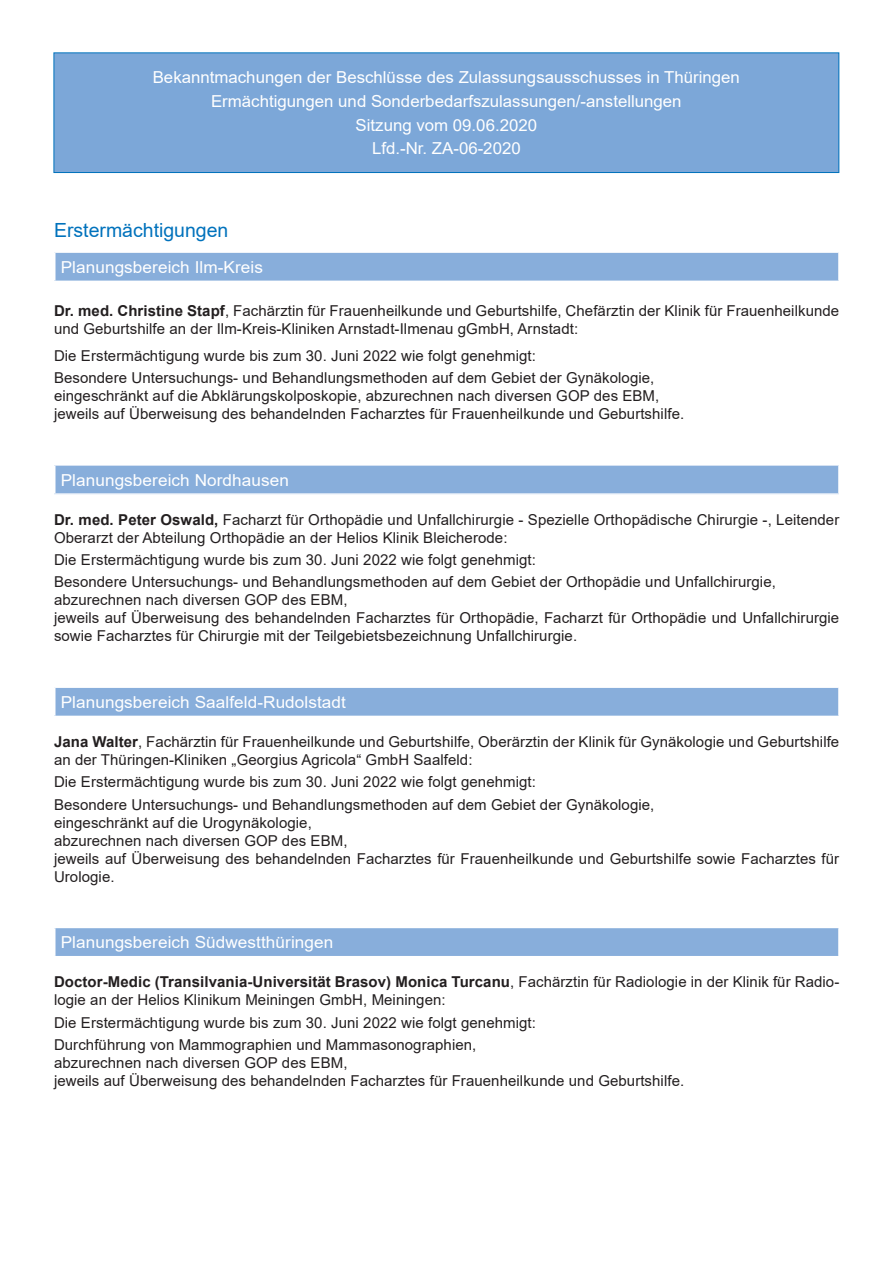
<style>
.page{position:relative;width:893px;height:1263px;background:#fff}
.page>*{position:absolute;margin:0;border:0;box-sizing:border-box;transform-origin:0 0}
.t1{font:19.5px "Arial";color:#0072bc}
.t2{font:16.5px/23.7px "Arial";color:#fff;text-align:center}
.t3{font:16.5px "Arial";color:#fff;scale:1.04 1}
.t4{font:15px/18px "Arial";letter-spacing:.005em;color:#231f20}
.s1{font-weight:700}
</style>
<div class="page">
<div style="left:54px;top:53px;width:785px;height:120px;background:#7ca7d8"></div>
<div style="left:54px;top:52px;width:785px;height:121px;border:1px solid #0072bc"></div>
<div style="left:55px;top:252px;width:784px;height:29px;background:#88aedb"></div>
<hr style="left:54px;top:251px;width:786px;height:2px;background:#fff">
<hr style="left:54px;top:253px;width:2px;height:28px;background:#fff">
<hr style="left:838px;top:253px;width:2px;height:28px;background:#fff">
<div style="left:55px;top:465px;width:784px;height:29px;background:#88aedb"></div>
<hr style="left:54px;top:464px;width:786px;height:2px;background:#fff">
<hr style="left:54px;top:466px;width:2px;height:27px;background:#fff">
<hr style="left:838px;top:466px;width:2px;height:27px;background:#fff">
<hr style="left:54px;top:493px;width:786px;height:2px;background:#fff">
<div style="left:55px;top:687px;width:784px;height:29px;background:#88aedb"></div>
<hr style="left:54px;top:686px;width:786px;height:2px;background:#fff">
<hr style="left:54px;top:688px;width:2px;height:28px;background:#fff">
<hr style="left:838px;top:688px;width:2px;height:28px;background:#fff">
<div style="left:55px;top:927px;width:784px;height:30px;background:#88aedb"></div>
<hr style="left:54px;top:927px;width:786px;height:1px;background:#fff">
<hr style="left:54px;top:928px;width:2px;height:28px;background:#fff">
<hr style="left:838px;top:928px;width:2px;height:28px;background:#fff">
<hr style="left:54px;top:956px;width:786px;height:1px;background:#fff">
<p class="t2" style="left:153px;top:65px;width:589px">Bekanntmachungen der Beschlüsse des Zulassungsausschusses in Thüringen Ermächtigungen und Sonderbedarfszulassungen/-anstellungen<br>Sitzung vom 09.06.2020<br>Lfd.-Nr. ZA-06-2020</p>
<h1 class="t1" style="left:54px;top:217px;width:176px">Erstermächtigungen</h1>
<p class="t3" style="left:61px;top:256px;width:196px">Planungsbereich Ilm-Kreis</p>
<p class="t4" style="left:54px;top:302px;width:787px"><span class="s1">Dr. med. Christine Stapf</span>, Fachärztin für Frauenheilkunde und Geburtshilfe, Chefärztin der Klinik für Frauenheilkunde und Geburtshilfe an der Ilm-Kreis-Kliniken Arnstadt-Ilmenau gGmbH, Arnstadt:</p>
<p class="t4" style="left:54px;top:344px;width:602px;line-height:22.2px">Die Erstermächtigung wurde bis zum 30. Juni 2022 wie folgt genehmigt:<br>Besondere Untersuchungs- und Behandlungsmethoden auf dem Gebiet der Gynäkologie,</p>
<p class="t4" style="left:54px;top:387px;width:632px">eingeschränkt auf die Abklärungskolposkopie, abzurechnen nach diversen GOP des EBM, jeweils auf Überweisung des behandelnden Facharztes für Frauenheilkunde und Geburtshilfe.</p>
<p class="t3" style="left:61px;top:468px;width:221px">Planungsbereich Nordhausen</p>
<p class="t4" style="left:54px;top:510px;width:787px"><span class="s1">Dr. med. Peter Oswald,</span> Facharzt für Orthopädie und Unfallchirurgie - Spezielle Orthopädische Chirurgie -, Leitender<br>Oberarzt der Abteilung Orthopädie an der Helios Klinik Bleicherode:</p>
<p class="t4" style="left:54px;top:549px;width:723px;line-height:22.2px">Die Erstermächtigung wurde bis zum 30. Juni 2022 wie folgt genehmigt:<br>Besondere Untersuchungs- und Behandlungsmethoden auf dem Gebiet der Orthopädie und Unfallchirurgie,</p>
<p class="t4" style="left:54px;top:591px;width:787px">abzurechnen nach diversen GOP des EBM,<br>jeweils auf Überweisung des behandelnden Facharztes für Orthopädie, Facharzt für Orthopädie und Unfallchirurgie sowie Facharztes für Chirurgie mit der Teilgebietsbezeichnung Unfallchirurgie.</p>
<p class="t3" style="left:61px;top:691px;width:276px">Planungsbereich Saalfeld-Rudolstadt</p>
<p class="t4" style="left:54px;top:733px;width:787px"><span class="s1">Jana Walter</span>, Fachärztin für Frauenheilkunde und Geburtshilfe, Oberärztin der Klinik für Gynäkologie und Geburtshilfe an der Thüringen-Kliniken „Georgius Agricola“ GmbH Saalfeld:</p>
<p class="t4" style="left:54px;top:771px;width:602px;line-height:22.2px">Die Erstermächtigung wurde bis zum 30. Juni 2022 wie folgt genehmigt:<br>Besondere Untersuchungs- und Behandlungsmethoden auf dem Gebiet der Gynäkologie,</p>
<p class="t4" style="left:54px;top:813px;width:787px">eingeschränkt auf die Urogynäkologie,<br>abzurechnen nach diversen GOP des EBM,<br>jeweils auf Überweisung des behandelnden Facharztes für Frauenheilkunde und Geburtshilfe sowie Facharztes für Urologie.</p>
<p class="t3" style="left:61px;top:931px;width:264px">Planungsbereich Südwestthüringen</p>
<p class="t4" style="left:54px;top:973px;width:787px"><span class="s1">Doctor-Medic (Transilvania-Universität Brasov) Monica Turcanu</span>, Fachärztin für Radiologie in der Klinik für Radio&shy;logie an der Helios Klinikum Meiningen GmbH, Meiningen:</p>
<p class="t4" style="left:54px;top:1011px;width:483px;line-height:22.2px">Die Erstermächtigung wurde bis zum 30. Juni 2022 wie folgt genehmigt:<br>Durchführung von Mammographien und Mammasonographien,</p>
<p class="t4" style="left:54px;top:1053px;width:632px">abzurechnen nach diversen GOP des EBM,<br>jeweils auf Überweisung des behandelnden Facharztes für Frauenheilkunde und Geburtshilfe.</p>
</div>
